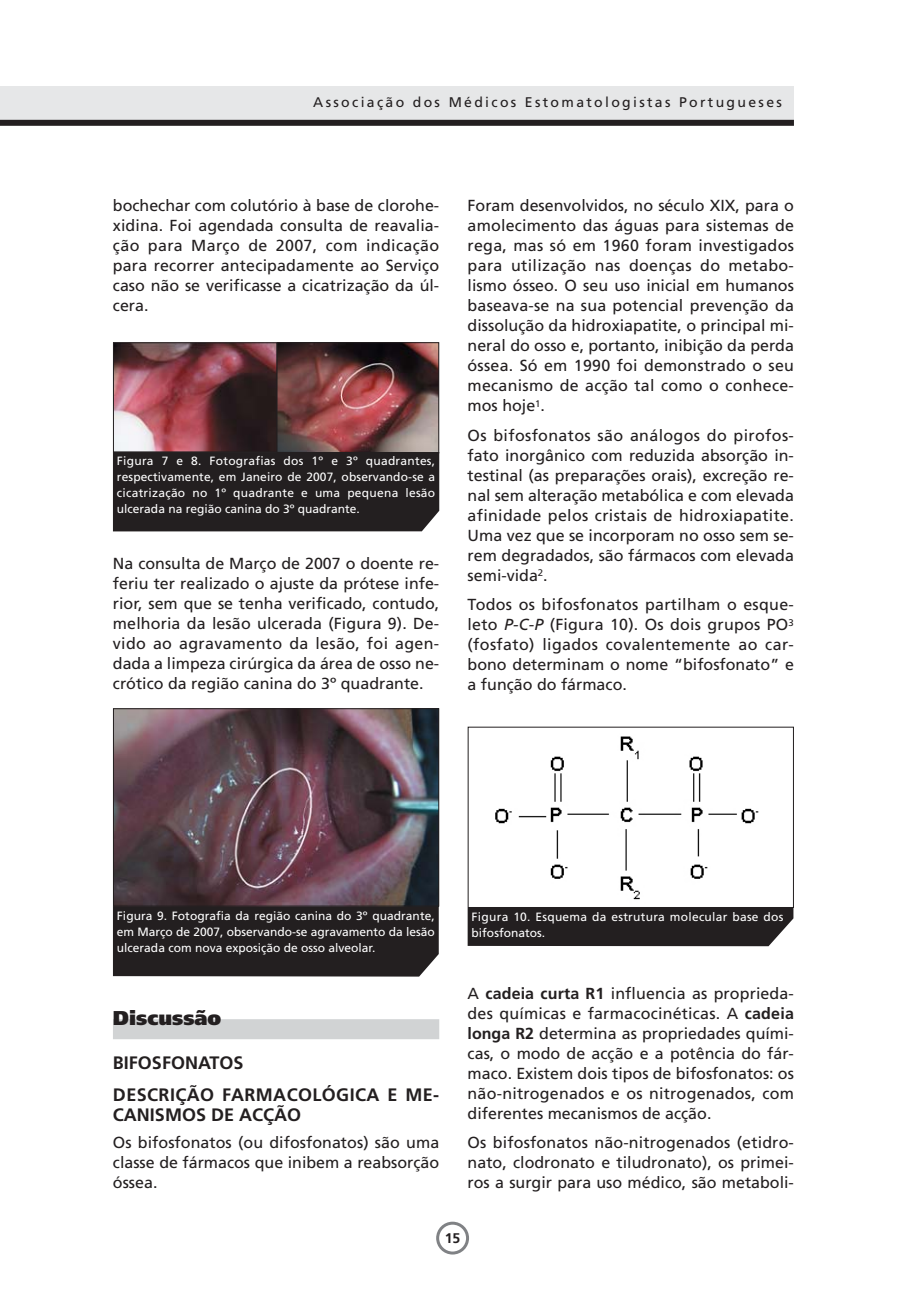
<style>
.page{position:relative;width:908px;height:1304px;background:#fff}
.page>*{position:absolute;margin:0;border:0;box-sizing:border-box;transform-origin:0 0}
.t1{font:900 20px "Frutiger";color:#231f20}
.t2{font:700 18px/32.6px "Frutiger";letter-spacing:.02em;color:#231f20}
.t3{font:700 18px "Frutiger";color:#231f20}
.t4{font:16px/20px "Frutiger";color:#231f20;text-align:justify}
.t5{font:14px "Frutiger";letter-spacing:.165em;color:#231f20}
.t6{font:700 14px "Frutiger";color:#231f20}
.t7{font:12px/16px "Frutiger";color:#fff;text-align:justify}
.t8{font:12px/16px "Frutiger";letter-spacing:.02em;color:#fff}
.s1{font-style:italic}
.s2{font-weight:700}
</style>
<div class="page">
<div style="left:113px;top:1019px;width:326px;height:20px;background:#d1d3d4"></div>
<div style="left:0;top:86px;width:793px;height:34px;background:#e6e7e8"></div>
<div style="left:0;top:120px;width:793px;height:6px;background:#231f20"></div>
<svg style="left:436px;top:1222px;width:33px;height:32px"></svg>
<img style="left:495px;top:736px;width:264px;height:164px">
<div style="left:467px;top:727px;width:326px;height:181px;border:1px solid #231f20"></div>
<div style="left:467px;top:908px;width:326px;height:38px;background:#231f20"></div>
<img style="left:115px;top:710px;width:322px;height:195px">
<div style="left:113px;top:708px;width:326px;height:199px;border:1px solid #231f20"></div>
<div style="left:113px;top:907px;width:325px;height:70px;background:#231f20"></div>
<img style="left:115px;top:344px;width:160px;height:106px">
<div style="left:113px;top:342px;width:164px;height:110px;border:1px solid #231f20"></div>
<img style="left:278px;top:344px;width:159px;height:107px">
<div style="left:276px;top:342px;width:163px;height:111px;border:1px solid #231f20"></div>
<div style="left:113px;top:452px;width:326px;height:79px;background:#231f20"></div>
<p class="t5" style="left:313px;top:96px;width:470px">Associação dos Médicos Estomatologistas Portugueses</p>
<p class="t4" style="left:113px;top:197px;width:328px">bochechar com colutório à base de clorohe&shy;xidina. Foi agendada consulta de reavalia&shy;ção para Março de 2007, com indicação para recorrer antecipadamente ao Serviço caso não se verificasse a cicatrização da úl&shy;cera.</p>
<p class="t7" style="left:117px;top:454px;width:320px">Figura 7 e 8. Fotografias dos 1º e 3º quadrantes, respectivamente, em Janeiro de 2007, observando-se a cicatrização no 1º quadrante e uma pequena lesão ulcerada na região canina do 3º quadrante.</p>
<p class="t4" style="left:113px;top:555px;width:328px">Na consulta de Março de 2007 o doente re&shy;feriu ter realizado o ajuste da prótese infe&shy;rior, sem que se tenha verificado, contudo, melhoria da lesão ulcerada (Figura 9). De&shy;vido ao agravamento da lesão, foi agen&shy;dada a limpeza cirúrgica da área de osso ne&shy;crótico da região canina do 3º quadrante.</p>
<p class="t4" style="left:467px;top:197px;width:328px">Foram desenvolvidos, no século XIX, para o amolecimento das águas para sistemas de rega, mas só em 1960 foram investigados para utilização nas doenças do metabo&shy;lismo ósseo. O seu uso inicial em humanos baseava-se na sua potencial prevenção da dissolução da hidroxiapatite, o principal mi&shy;neral do osso e, portanto, inibição da perda óssea. Só em 1990 foi demonstrado o seu mecanismo de acção tal como o conhece&shy;mos hoje<sup>1</sup>.</p>
<p class="t4" style="left:467px;top:427px;width:328px">Os bifosfonatos são análogos do pirofos&shy;fato inorgânico com reduzida absorção in&shy;testinal (as preparações orais), excreção re&shy;nal sem alteração metabólica e com elevada afinidade pelos cristais de hidroxiapatite.<br>Uma vez que se incorporam no osso sem se&shy;rem degradados, são fármacos com elevada semi-vida<sup>2</sup>.</p>
<p class="t4" style="left:467px;top:596px;width:328px">Todos os bifosfonatos partilham o esque&shy;leto <span class="s1">P-C-P</span> (Figura 10). Os dois grupos PO<sup>3 </sup>(fosfato) ligados covalentemente ao car&shy;bono determinam o nome “bifosfonato” e a função do fármaco.</p>
<p class="t7" style="left:117px;top:908px;width:319px">Figura 9. Fotografia da região canina do 3º quadrante, em Março de 2007, observando-se agravamento da lesão ulcerada com nova exposição de osso alveolar.</p>
<p class="t1" style="left:113px;top:1010px;width:110px">Discussão</p>
<p class="t2" style="left:113px;top:1048px;width:327px">BIFOSFONATOS<br>DESCRIÇÃO FARMACOLÓGICA E ME-</p>
<p class="t3" style="left:113px;top:1108px;width:189px">CANISMOS DE ACÇÃO</p>
<p class="t4" style="left:113px;top:1134px;width:328px">Os bifosfonatos (ou difosfonatos) são uma classe de fármacos que inibem a reabsorção óssea.</p>
<p class="t8" style="left:471px;top:910px;width:313px">Figura 10. Esquema da estrutura molecular base dos bifosfonatos.</p>
<p class="t4" style="left:467px;top:984px;width:328px">A <span class="s2">cadeia curta R1</span> influencia as proprieda&shy;des químicas e farmacocinéticas. A <span class="s2">cadeia longa R2</span> determina as propriedades quími&shy;cas, o modo de acção e a potência do fár&shy;maco. Existem dois tipos de bifosfonatos: os não-nitrogenados e os nitrogenados, com diferentes mecanismos de acção.</p>
<p class="t4" style="left:467px;top:1134px;width:328px">Os bifosfonatos não-nitrogenados (etidro&shy;nato, clodronato e tiludronato), os primei&shy;ros a surgir para uso médico, são metaboli-</p>
<p class="t6" style="left:444px;top:1233px;width:17px">15</p>
</div>
